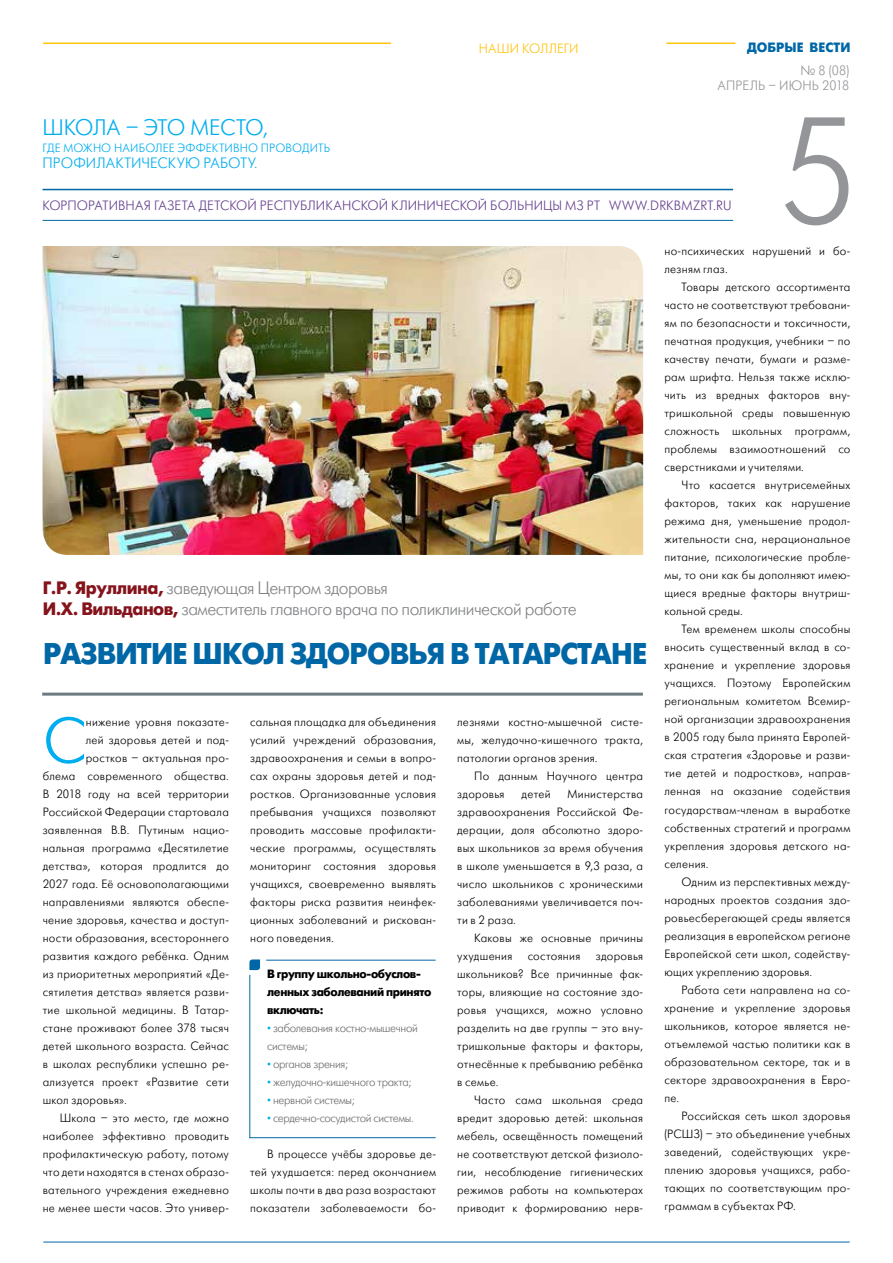
<style>
.page{position:relative;width:893px;height:1263px;background:#fff}
.page>*{position:absolute;margin:0;border:0;box-sizing:border-box;transform-origin:0 0}
.t1{font:150px "Futuris C";color:#939598;scale:.96 1}
.t2{font:63.45px "Futuris C";color:#00aeef}
.t3{font:700 30px "Futuris C";letter-spacing:-.03em;color:#0067a7;scale:.96 1}
.t4{font:22.5px "Futuris C";letter-spacing:-.005em;color:#00aeef;scale:.96 1}
.t5{font:18px/21px "Futuris C";letter-spacing:-.03em;color:#808285;scale:.96 1}
.t6{font:15px "Futuris C";letter-spacing:.015em;color:#00aeef;scale:.96 1}
.t7{font:13.5px "Futuris C";letter-spacing:.015em;color:#64408e;scale:.96 1}
.t8{font:13.5px/15px "Futuris C";letter-spacing:.005em;color:#939598;text-align:right;scale:.96 1}
.t9{font:700 13.5px "Futuris C";letter-spacing:.01em;color:#0067a7;scale:.96 1}
.t10{font:13.5px "Futuris C";letter-spacing:.005em;color:#ffc40c;scale:.96 1}
.t11{font:12px/18px "Futuris C";letter-spacing:.025em;color:#000;text-align:justify}
.t12{font:12px/18px "Futuris C";letter-spacing:-.03em;color:#6d6e71;scale:.95 1}
.t13{font:700 12px/18px "Futuris C";letter-spacing:-.03em;color:#000;scale:.95 1}
.t14{font:12px "Futuris C";letter-spacing:.01em;color:#00aeef;scale:.96 1}
.s1{font-weight:700;color:#85131c}
.s2{color:#00aeef}
</style>
<div class="page">
<hr style="left:43px;top:1242px;width:807px;height:1px;background:#0067a7">
<hr style="left:43px;top:220px;width:690px;height:1px;background:#0067a7">
<hr style="left:43px;top:189px;width:690px;height:1px;background:#0067a7">
<hr style="left:43px;top:43px;width:348px;height:1px;background:#ffc40c">
<hr style="left:666px;top:43px;width:69px;height:1px;background:#ffc40c">
<hr style="left:42px;top:693px;width:601px;height:3px;background:#6d7a7e">
<img style="left:43px;top:246px;width:600px;height:309px">
<hr style="left:249px;top:975px;width:1px;height:163px;background:#0067a7">
<svg style="left:249px;top:959px;width:11px;height:11px"></svg>
<hr style="left:266px;top:960px;width:170px;height:1px;background:#0067a7">
<hr style="left:249px;top:1137px;width:187px;height:1px;background:#0067a7">
<p class="t10" style="left:479px;top:42px;width:106px">НАШИ КОЛЛЕГИ</p>
<p class="t9" style="left:747px;top:40px;width:109px">Добрые вести</p>
<p class="t8" style="left:718px;top:64px;width:139px">№ 8 (08)<br>АП РЕЛЬ – ИЮНЬ 2018</p>
<h3 class="t4" style="left:43px;top:116px;width:236px">Ш КОЛА – ЭТО МЕС ТО,</h3>
<p class="t14" style="left:43px;top:142px;width:151px">ГДЕ МОЖНО НАИБОЛЕЕ ЭФФ</p>
<p class="t14" style="left:206px;top:142px;width:131px">ЕКТИВНО П РОВОДИТЬ</p>
<p class="t6" style="left:43px;top:155px;width:226px">П РОФИЛАКТИЧЕСКУЮ РАБОТУ.</p>
<p class="t7" style="left:43px;top:199px;width:295px">КОРПОРАТИВНАЯ ГАЗЕТА ДЕТСКОЙ РЕСПУБЛИКАН</p>
<p class="t7" style="left:351px;top:199px;width:69px">СКОЙ КЛИНИ</p>
<p class="t7" style="left:436px;top:199px;width:310px">ЧЕСКОЙ БОЛЬНИ ЦЫ МЗ РТ WWW.DRKBMZRT.RU</p>
<h1 class="t1" style="left:779px;top:95px;width:84px">5</h1>
<h3 class="t5" style="left:43px;top:578px;width:558px"><span class="s1">Г.Р. Яруллина,</span> ЗАВЕДУЮЩАЯ ЦЕНТРОМ ЗДОРОВЬЯ<br><span class="s1">И.Х. Вильданов,</span> ЗАМЕСТИТЕЛЬ ГЛАВНОГО ВРАЧА ПО ПОЛИКЛИНИЧЕСКОЙ РАБОТЕ</h3>
<h3 class="t3" style="left:43px;top:637px;width:631px">Развитие школ здоровья в Татарстане</h3>
<h2 class="t2" style="left:43px;top:708px;width:45px">С</h2>
<p class="t11" style="left:86px;top:714px;width:145px">НИЖЕНИЕ УРОВНЯ ПОКАЗАТЕ-</p>
<p class="t11" style="left:86px;top:732px;width:145px">ЛЕЙ ЗДОРОВЬЯ ДЕТЕЙ И ПОД-</p>
<p class="t11" style="left:86px;top:750px;width:145px">РОСТКОВ – АКТУАЛЬНАЯ ПРО-</p>
<p class="t11" style="left:43px;top:768px;width:188px">БЛЕМА СОВРЕМЕННОГО ОБЩЕСТВА.</p>
<p class="t11" style="left:43px;top:786px;width:188px">В 2018 ГОДУ НА ВСЕЙ ТЕРРИТОРИИ</p>
<p class="t11" style="left:43px;top:804px;width:188px">РОССИЙСКОЙ ФЕДЕРАЦИИ СТАРТОВАЛА</p>
<p class="t11" style="left:43px;top:822px;width:188px">ЗАЯВЛЕННАЯ В.В. ПУТИНЫМ НАЦИО-</p>
<p class="t11" style="left:43px;top:840px;width:188px">НАЛЬНАЯ ПРОГРАММА «ДЕСЯТИЛЕТИЕ</p>
<p class="t11" style="left:43px;top:858px;width:188px">ДЕТСТВА», КОТОРАЯ ПРОДЛИТСЯ ДО</p>
<p class="t11" style="left:43px;top:876px;width:188px">2027 ГОДА. ЕЁ ОСНОВОПОЛАГАЮЩИМИ</p>
<p class="t11" style="left:43px;top:894px;width:188px">НАПРАВЛЕНИЯМИ ЯВЛЯЮТСЯ ОБЕСПЕ-</p>
<p class="t11" style="left:43px;top:912px;width:188px">ЧЕНИЕ ЗДОРОВЬЯ, КАЧЕСТВА И ДОСТУП-</p>
<p class="t11" style="left:43px;top:930px;width:188px">НОСТИ ОБРАЗОВАНИЯ, ВСЕСТОРОННЕГО</p>
<p class="t11" style="left:43px;top:948px;width:188px">РАЗВИТИЯ КАЖДОГО РЕБЁНКА. ОДНИМ</p>
<p class="t11" style="left:43px;top:966px;width:188px">ИЗ ПРИОРИТЕТНЫХ МЕРОПРИЯТИЙ «ДЕ-</p>
<p class="t11" style="left:43px;top:984px;width:188px">СЯТИЛЕТИЯ ДЕТСТВА» ЯВЛЯЕТСЯ РАЗВИ-</p>
<p class="t11" style="left:43px;top:1002px;width:188px">ТИЕ ШКОЛЬНОЙ МЕДИЦИНЫ. В ТАТАР-</p>
<p class="t11" style="left:43px;top:1020px;width:188px">СТАНЕ ПРОЖИВАЮТ БОЛЕЕ 378 ТЫСЯЧ</p>
<p class="t11" style="left:43px;top:1038px;width:188px">ДЕТЕЙ ШКОЛЬНОГО ВОЗРАСТА. СЕЙЧАС</p>
<p class="t11" style="left:43px;top:1056px;width:188px">В ШКОЛАХ РЕСПУБЛИКИ УСПЕШНО РЕ-</p>
<p class="t11" style="left:43px;top:1074px;width:188px">АЛИЗУЕТСЯ ПРОЕКТ «РАЗВИТИЕ СЕТИ</p>
<p class="t11" style="left:43px;top:1092px;width:86px">ШКОЛ ЗДОРОВЬЯ».</p>
<p class="t11" style="left:60px;top:1110px;width:171px">Ш КОЛА – ЭТО МЕСТО, ГДЕ МОЖНО</p>
<p class="t11" style="left:43px;top:1128px;width:188px">НАИБОЛЕЕ ЭФФЕКТИВНО ПРОВОДИТЬ</p>
<p class="t11" style="left:43px;top:1146px;width:188px">ПРОФИЛАКТИЧЕСКУЮ РАБОТУ, ПОТОМУ</p>
<p class="t11" style="left:43px;top:1164px;width:188px">ЧТО ДЕТИ НАХОДЯТСЯ В СТЕНАХ ОБРАЗО-</p>
<p class="t11" style="left:43px;top:1182px;width:188px">ВАТЕЛЬНОГО УЧРЕЖДЕНИЯ ЕЖЕДНЕВНО</p>
<p class="t11" style="left:43px;top:1200px;width:188px">НЕ МЕНЕЕ ШЕСТИ ЧАСОВ. ЭТО УНИВЕР-</p>
<p class="t11" style="left:250px;top:714px;width:187px">САЛЬНАЯ ПЛОЩАДКА ДЛЯ ОБЪЕДИНЕНИЯ УСИЛИЙ УЧРЕЖДЕНИЙ ОБРАЗОВАНИЯ, ЗДРАВООХРАНЕНИЯ И СЕМЬИ В ВОПРО-САХ ОХРАНЫ ЗДОРОВЬЯ ДЕТЕЙ И ПОД-РОСТКОВ. ОРГАНИЗОВАННЫЕ УСЛОВИЯ ПРЕБЫВАНИЯ УЧАЩИХСЯ ПОЗВОЛЯЮТ ПРОВОДИТЬ МАССОВЫЕ ПРОФИЛАКТИ-ЧЕСКИЕ ПРОГРАММЫ, ОСУЩЕСТВЛЯТЬ МОНИТОРИНГ СОСТОЯНИЯ ЗДОРОВЬЯ УЧАЩИХСЯ, СВОЕВРЕМЕННО ВЫЯВЛЯТЬ ФАКТОРЫ РИСКА РАЗВИТИЯ НЕИНФЕК-ЦИОННЫХ ЗАБОЛЕВАНИЙ И РИСКОВАН-НОГО ПОВЕДЕНИЯ.</p>
<p class="t13" style="left:267px;top:965px;width:174px">В группу школьно-обуслов&shy;ленных заболеваний принято включать:</p>
<p class="t12" style="left:267px;top:1020px;width:160px"><span class="s2">•</span> ЗАБОЛЕВАНИЯ КОСТНО-МЫШЕЧНОЙ<br>СИСТЕМЫ;</p>
<p class="t12" style="left:267px;top:1056px;width:86px"><span class="s2">•</span> ОРГАНОВ ЗРЕНИЯ;</p>
<p class="t12" style="left:267px;top:1074px;width:153px"><span class="s2">•</span> ЖЕЛУДОЧНО-КИШЕЧНОГО ТРАКТА;</p>
<p class="t12" style="left:267px;top:1092px;width:94px"><span class="s2">•</span> НЕРВНОЙ СИСТЕМЫ;</p>
<p class="t12" style="left:267px;top:1110px;width:156px"><span class="s2">•</span> СЕРДЕЧНО-СОСУДИСТОЙ СИСТЕМЫ.</p>
<p class="t11" style="left:250px;top:1146px;width:187px;text-indent:17px">В ПРОЦЕССЕ УЧЁБЫ ЗДОРОВЬЕ ДЕ-ТЕЙ УХУДШАЕТСЯ: ПЕРЕД ОКОНЧАНИЕМ ШКОЛЫ ПОЧТИ В ДВА РАЗА ВОЗРАСТАЮТ ПОКАЗАТЕЛИ ЗАБОЛЕВАЕМОСТИ БО-</p>
<p class="t11" style="left:457px;top:714px;width:188px">ЛЕЗНЯМИ КОСТНО-МЫШЕЧНОЙ СИСТЕ-МЫ, ЖЕЛУДОЧНО-КИШЕЧНОГО ТРАКТА, ПАТОЛОГИИ ОРГАНОВ ЗРЕНИЯ.</p>
<p class="t11" style="left:457px;top:768px;width:188px;text-indent:17px">ПО ДАННЫМ НАУЧНОГО ЦЕНТРА<br>ЗДОРОВЬЯ</p>
<p class="t11" style="left:457px;top:786px;width:188px;text-indent:110px">МИНИСТЕРСТВА ЗДРАВООХРАНЕНИЯ РОССИЙСКОЙ ФЕ-ДЕРАЦИИ, ДОЛЯ АБСОЛЮТНО ЗДОРО-ВЫХ ШКОЛЬНИКОВ ЗА ВРЕМЯ ОБУЧЕНИЯ В ШКОЛЕ УМЕНЬШАЕТСЯ В 9,3 РАЗА, А ЧИСЛО ШКОЛЬНИКОВ С ХРОНИЧЕСКИМИ ЗАБОЛЕВАНИЯМИ УВЕЛИЧИВАЕТСЯ ПОЧ-ТИ В 2 РАЗА.</p>
<p class="t11" style="left:457px;top:930px;width:188px;text-indent:17px">КАКОВЫ ЖЕ ОСНОВНЫЕ ПРИЧИНЫ<br>УХУДШЕНИЯ</p>
<p class="t11" style="left:522px;top:786px;width:31px">ДЕТЕЙ</p>
<p class="t11" style="left:528px;top:948px;width:54px">СОСТОЯНИЯ</p>
<p class="t11" style="left:457px;top:948px;width:188px;text-indent:139px">ЗДОРОВЬЯ ШКОЛЬНИКОВ? ВСЕ ПРИЧИННЫЕ ФАК-ТОРЫ, ВЛИЯЮЩИЕ НА СОСТОЯНИЕ ЗДО-РОВЬЯ УЧАЩИХСЯ, МОЖНО УСЛОВНО РАЗДЕЛИТЬ НА ДВЕ ГРУППЫ – ЭТО ВНУ-ТРИШКОЛЬНЫЕ ФАКТОРЫ И ФАКТОРЫ, ОТНЕСЁННЫЕ К ПРЕБЫВАНИЮ РЕБЁНКА В СЕМЬЕ.</p>
<p class="t11" style="left:457px;top:1092px;width:188px;text-indent:17px">ЧАСТО САМА ШКОЛЬНАЯ СРЕДА ВРЕДИТ ЗДОРОВЬЮ ДЕТЕЙ: ШКОЛЬНАЯ МЕБЕЛЬ, ОСВЕЩЁННОСТЬ ПОМЕЩЕНИЙ НЕ СООТВЕТСТВУЮТ ДЕТСКОЙ ФИЗИОЛО-ГИИ, НЕСОБЛЮДЕНИЕ ГИГИЕНИЧЕСКИХ РЕЖИМОВ РАБОТЫ НА КОМПЬЮТЕРАХ ПРИВОДИТ К ФОРМИРОВАНИЮ НЕРВ-</p>
<p class="t11" style="left:664px;top:243px;width:188px">НО-ПСИХИЧЕСКИХ НАРУШЕНИЙ И БО-<br>ЛЕЗНЯМ ГЛАЗ.</p>
<p class="t11" style="left:664px;top:279px;width:188px;text-indent:17px">ТОВАРЫ ДЕТСКОГО АССОРТИМЕНТА ЧАСТО НЕ СООТВЕТСТВУЮТ ТРЕБОВАНИ-ЯМ ПО БЕЗОПАСНОСТИ И ТОКСИЧНОСТИ, ПЕЧАТНАЯ ПРОДУКЦИЯ, УЧЕБНИКИ – ПО КАЧЕСТВУ ПЕЧАТИ, БУМАГИ И РАЗМЕ-РАМ ШРИФТА. Н ЕЛЬЗЯ ТАКЖЕ ИСКЛЮ-ЧИТЬ ИЗ ВРЕДНЫХ ФАКТОРОВ ВНУ-ТРИШКОЛЬНОЙ СРЕДЫ ПОВЫШЕННУЮ СЛОЖНОСТЬ ШКОЛЬНЫХ ПРОГРАММ, ПРОБЛЕМЫ ВЗАИМООТНОШЕНИЙ СО СВЕРСТНИКАМИ И УЧИТЕЛЯМИ.</p>
<p class="t11" style="left:664px;top:477px;width:188px;text-indent:17px">ЧТО КАСАЕТСЯ ВНУТРИСЕМЕЙНЫХ ФАКТОРОВ, ТАКИХ КАК НАРУШЕНИЕ РЕЖИМА ДНЯ, УМЕНЬШЕНИЕ ПРОДОЛ-ЖИТЕЛЬНОСТИ СНА, НЕРАЦИОНАЛЬНОЕ ПИТАНИЕ, ПСИХОЛОГИЧЕСКИЕ ПРОБЛЕ-МЫ, ТО ОНИ КАК БЫ ДОПОЛНЯЮТ ИМЕЮ-ЩИЕСЯ ВРЕДНЫЕ ФАКТОРЫ ВНУТРИШ-КОЛЬНОЙ СРЕДЫ.</p>
<p class="t11" style="left:664px;top:621px;width:188px;text-indent:17px">ТЕМ ВРЕМЕНЕМ ШКОЛЫ СПОСОБНЫ ВНОСИТЬ СУЩЕСТВЕННЫЙ ВКЛАД В СО-ХРАНЕНИЕ И УКРЕПЛЕНИЕ ЗДОРОВЬЯ УЧАЩИХСЯ. ПОЭТОМУ ЕВРОПЕЙСКИМ РЕГИОНАЛЬНЫМ КОМИТЕТОМ ВСЕМИР-НОЙ ОРГАНИЗАЦИИ ЗДРАВООХРАНЕНИЯ В 2005 ГОДУ БЫЛА ПРИНЯТА ЕВРОПЕЙ-СКАЯ СТРАТЕГИЯ «ЗДОРОВЬЕ И РАЗВИ-ТИЕ ДЕТЕЙ И ПОДРОСТКОВ», НАПРАВ-ЛЕННАЯ НА ОКАЗАНИЕ СОДЕЙСТВИЯ ГОСУДАРСТВАМ-ЧЛЕНАМ В ВЫРАБОТКЕ СОБСТВЕННЫХ СТРАТЕГИЙ И ПРОГРАММ УКРЕПЛЕНИЯ ЗДОРОВЬЯ ДЕТСКОГО НА-СЕЛЕНИЯ.</p>
<p class="t11" style="left:664px;top:873px;width:188px;text-indent:17px">ОДНИМ ИЗ ПЕРСПЕКТИВНЫХ МЕЖДУ-НАРОДНЫХ ПРОЕКТОВ СОЗДАНИЯ ЗДО-РОВЬЕСБЕРЕГАЮЩЕЙ СРЕДЫ ЯВЛЯЕТСЯ РЕАЛИЗАЦИЯ В ЕВРОПЕЙСКОМ РЕГИОНЕ ЕВРОПЕЙСКОЙ СЕТИ ШКОЛ, СОДЕЙСТВУ-ЮЩИХ УКРЕПЛЕНИЮ ЗДОРОВЬЯ.</p>
<p class="t11" style="left:664px;top:981px;width:188px;text-indent:17px">РАБОТА СЕТИ НАПРАВЛЕНА НА СО-ХРАНЕНИЕ И УКРЕПЛЕНИЕ ЗДОРОВЬЯ ШКОЛЬНИКОВ, КОТОРОЕ ЯВЛЯЕТСЯ НЕ-ОТЪЕМЛЕМОЙ ЧАСТЬЮ ПОЛИТИКИ КАК В ОБРАЗОВАТЕЛЬНОМ СЕКТОРЕ, ТАК И В СЕКТОРЕ ЗДРАВООХРАНЕНИЯ В ЕВРО-ПЕ.</p>
<p class="t11" style="left:664px;top:1107px;width:188px;text-indent:17px">РОССИЙСКАЯ СЕТЬ ШКОЛ ЗДОРОВЬЯ (РСШЗ) – ЭТО ОБЪЕДИНЕНИЕ УЧЕБНЫХ ЗАВЕДЕНИЙ, СОДЕЙСТВУЮЩИХ УКРЕ-ПЛЕНИЮ ЗДОРОВЬЯ УЧАЩИХСЯ, РАБО-ТАЮЩИХ ПО СООТВЕТСТВУЮЩИМ ПРО-ГРАММАМ В СУБЪЕКТАХ РФ.</p>
</div>
